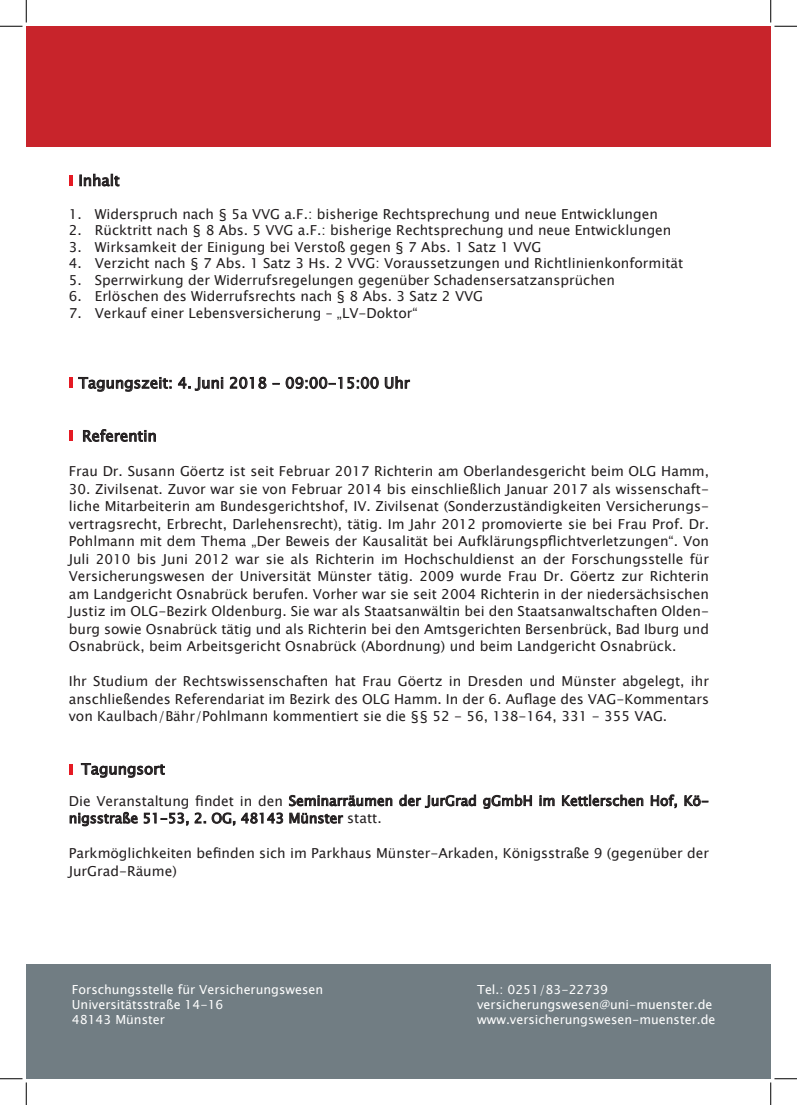
<style>
.page{position:relative;width:797px;height:1105px;background:#fff}
.page>*{position:absolute;margin:0;border:0;box-sizing:border-box;transform-origin:0 0}
.t1{font:15px "Lucida Sans Unicode";color:#231f20}
.t2{font:13.75px/17.5px "Lucida Sans Unicode";color:#231f20;text-align:justify}
.t3{font:12.5px "Lucida Sans Unicode";color:#fff}
</style>
<div class="page">
<div style="left:26px;top:26px;width:744px;height:121px;background:#c8242b"></div>
<div style="left:26px;top:964px;width:744px;height:115px;background:#717d83"></div>
<hr style="left:69px;top:175px;width:4px;height:11px;background:#e51a23">
<svg style="left:80px;top:174px;width:40px;height:12px"></svg>
<hr style="left:69px;top:378px;width:4px;height:10px;background:#e51a23">
<svg style="left:78px;top:377px;width:93px;height:15px"></svg>
<svg style="left:178px;top:377px;width:45px;height:14px"></svg>
<svg style="left:230px;top:377px;width:36px;height:12px"></svg>
<svg style="left:272px;top:383px;width:7px;height:2px"></svg>
<svg style="left:285px;top:377px;width:94px;height:12px"></svg>
<svg style="left:385px;top:376px;width:25px;height:13px"></svg>
<hr style="left:69px;top:431px;width:4px;height:10px;background:#e51a23">
<svg style="left:83px;top:429px;width:73px;height:13px"></svg>
<hr style="left:69px;top:764px;width:4px;height:10px;background:#e51a23">
<svg style="left:81px;top:763px;width:84px;height:15px"></svg>
<svg style="left:289px;top:795px;width:103px;height:11px"></svg>
<svg style="left:399px;top:794px;width:77px;height:14px"></svg>
<svg style="left:483px;top:794px;width:49px;height:15px"></svg>
<svg style="left:539px;top:795px;width:15px;height:11px"></svg>
<svg style="left:562px;top:794px;width:81px;height:12px"></svg>
<svg style="left:650px;top:794px;width:27px;height:14px"></svg>
<svg style="left:684px;top:795px;width:24px;height:11px"></svg>
<svg style="left:70px;top:812px;width:68px;height:14px"></svg>
<svg style="left:144px;top:812px;width:45px;height:14px"></svg>
<svg style="left:195px;top:812px;width:40px;height:14px"></svg>
<svg style="left:241px;top:812px;width:42px;height:12px"></svg>
<svg style="left:289px;top:812px;width:54px;height:12px"></svg>
<svg style="left:0;top:0;width:27px;height:27px"></svg>
<svg style="left:0;top:1078px;width:27px;height:27px"></svg>
<svg style="left:770px;top:0;width:27px;height:27px"></svg>
<svg style="left:770px;top:1078px;width:27px;height:27px"></svg>
<p class="t1" style="left:78px;top:169px;width:43px">Inhalt</p>
<p class="t2" style="left:69px;top:205px;width:590px">1. Widerspruch nach § 5a VVG a.F.: bisherige Rechtsprechung und neue Entwicklungen</p>
<p class="t2" style="left:69px;top:222px;width:604px">2. Rücktritt nach § 8 Abs. 5 VVG a.F.: bisherige Rechtsprechung und neue Entwicklungen</p>
<p class="t2" style="left:69px;top:238px;width:474px">3. Wirksamkeit der Einigung bei Verstoß gegen § 7 Abs. 1 Satz 1 VVG</p>
<p class="t2" style="left:69px;top:255px;width:616px">4. Verzicht nach § 7 Abs. 1 Satz 3 Hs. 2 VVG: Voraussetzungen und Richtlinienkonformität</p>
<p class="t2" style="left:69px;top:271px;width:548px">5. Sperrwirkung der Widerrufsregelungen gegenüber Schadensersatzansprüchen</p>
<p class="t2" style="left:69px;top:288px;width:415px">6. Erlöschen des Widerrufsrechts nach § 8 Abs. 3 Satz 2 VVG</p>
<p class="t2" style="left:69px;top:304px;width:350px">7. Verkauf einer Lebensversicherung – „LV-Doktor“</p>
<p class="t1" style="left:78px;top:371px;width:333px">Tagungszeit: 4. Juni 2018 - 09:00-15:00 Uhr</p>
<p class="t1" style="left:82px;top:424px;width:76px">Referentin</p>
<p class="t2" style="left:69px;top:463px;width:641px">Frau Dr. Susann Göertz ist seit Februar 2017 Richterin am Oberlandesgericht beim OLG Hamm,</p>
<p class="t2" style="left:69px;top:480px;width:641px">30. Zivilsenat. Zuvor war sie von Februar 2014 bis einschließlich Januar 2017 als wissenschaft&shy;liche Mitarbeiterin am Bundesgerichtshof, IV. Zivilsenat (Sonderzuständigkeiten Versicherungs&shy;vertragsrecht, Erbrecht, Darlehensrecht), tätig. Im Jahr 2012 promovierte sie bei Frau Prof. Dr.<br>Pohlmann mit dem Thema „Der Beweis der Kausalität bei Aufklärungspflichtverletzungen“. Von Juli 2010 bis Juni 2012 war sie als Richterin im Hochschuldienst an der Forschungsstelle für Versicherungswesen der Universität Münster tätig. 2009 wurde Frau Dr. Göertz zur Richterin am Landgericht Osnabrück berufen. Vorher war sie seit 2004 Richterin in der niedersächsischen Justiz im OLG-Bezirk Oldenburg. Sie war als Staatsanwältin bei den Staatsanwaltschaften Olden&shy;burg sowie Osnabrück tätig und als Richterin bei den Amtsgerichten Bersenbrück, Bad Iburg und Osnabrück, beim Arbeitsgericht Osnabrück (Abordnung) und beim Landgericht Osnabrück.</p>
<p class="t2" style="left:69px;top:673px;width:641px">Ihr Studium der Rechtswissenschaften hat Frau Göertz in Dresden und Münster abgelegt, ihr anschließendes Referendariat im Bezirk des OLG Hamm. In der 6. Auflage des VAG-Kommentars von Kaulbach/Bähr/Pohlmann kommentiert sie die §§ 52 - 56, 138-164, 331 - 355 VAG.</p>
<p class="t1" style="left:81px;top:757px;width:85px">Tagungsort</p>
<p class="t2" style="left:69px;top:792px;width:641px">Die Veranstaltung findet in den Seminarräumen der JurGrad gGmbH im Kettlerschen Hof, Kö&shy;nigsstraße 51-53, 2. OG, 48143 Münster statt.</p>
<p class="t2" style="left:69px;top:844px;width:641px">Parkmöglichkeiten befinden sich im Parkhaus Münster-Arkaden, Königsstraße 9 (gegenüber der<br>JurGrad-Räume)</p>
<p class="t3" style="left:72px;top:980px;width:253px">Forschungsstelle für Versicherungswesen</p>
<p class="t3" style="left:477px;top:980px;width:133px">Tel.: 0251/83-22739</p>
<p class="t3" style="left:72px;top:995px;width:153px">Universitätsstraße 14-16</p>
<p class="t3" style="left:477px;top:995px;width:237px">versicherungswesen@uni-muenster.de</p>
<p class="t3" style="left:72px;top:1010px;width:94px">48143 Münster</p>
<p class="t3" style="left:477px;top:1010px;width:240px">www.versicherungswesen-muenster.de</p>
</div>
